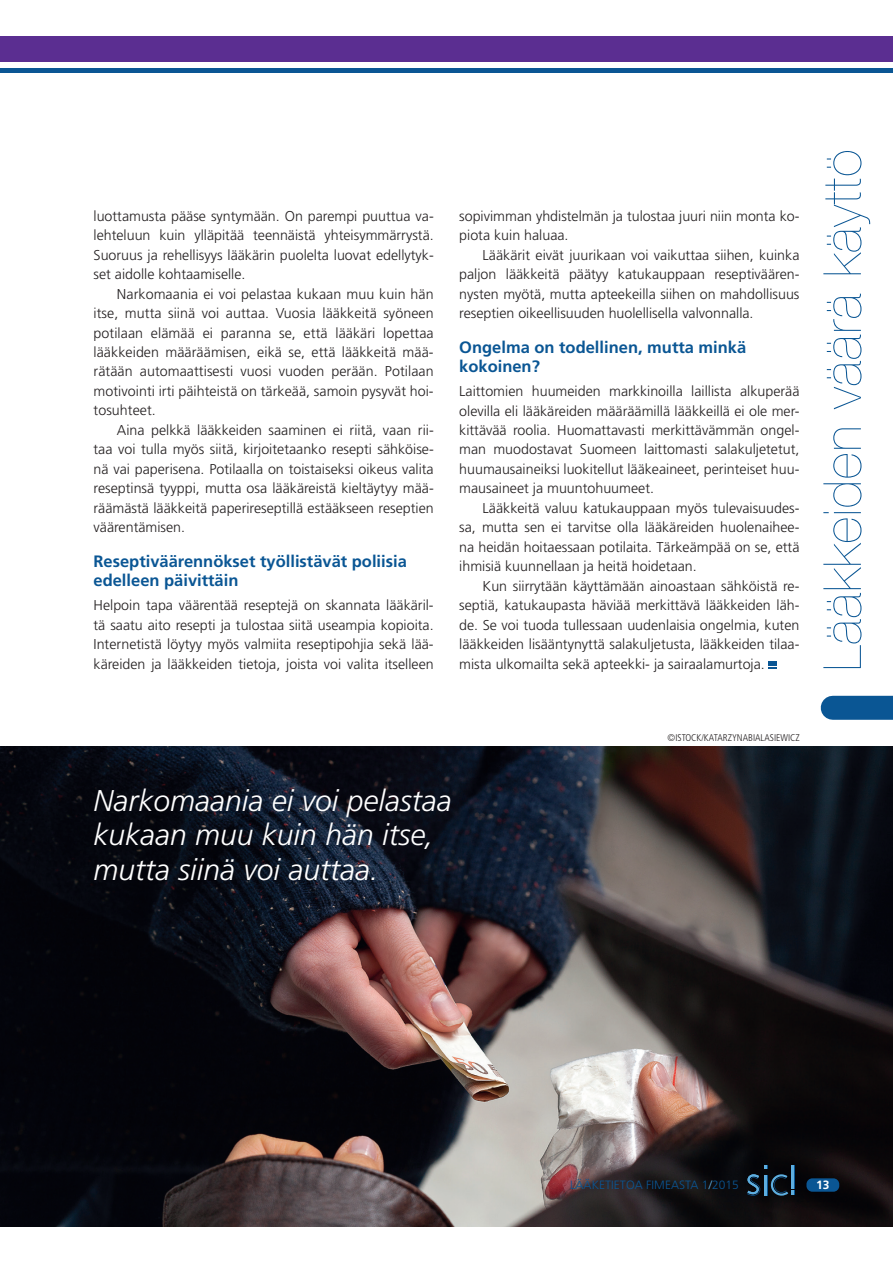
<style>
.page{position:relative;width:893px;height:1263px;background:#fff}
.page>*{position:absolute;margin:0;border:0;box-sizing:border-box;transform-origin:0 0}
.t1{font:200 52.5px "Helvetica Neue";letter-spacing:.02em;color:#0a5694}
.t2{font:italic 300 30px/34.5px "Frutiger";color:#fff}
.t3{font:700 16.5px/19.5px "Frutiger";color:#0a5694}
.t4{font:300 14.25px/19.5px "Frutiger";color:#231f20;text-align:justify}
.t5{font:300 12px "Frutiger";letter-spacing:.005em;color:#0a5694}
.t6{font:700 12px "Frutiger";color:#fff}
.t7{font:300 condensed 9.75px "Frutiger";color:#231f20}
.s1{color:#5daee0}
</style>
<div class="page">
<img style="left:0;top:747px;width:892px;height:479px">
<div style="left:0;top:36px;width:892px;height:26px;background:#5b2e91"></div>
<hr style="left:0;top:68px;width:892px;height:4px;background:#0a5694">
<svg style="left:768px;top:662px;width:9px;height:7px"></svg>
<div style="left:832px;top:696px;width:60px;height:24px;background:#0a5694"></div>
<div style="left:806px;top:1178px;width:33px;height:14px;background:#0a5694;border-radius:6px"></div>
<svg style="left:746px;top:1165px;width:49px;height:31px;background:#1a3243"></svg>
<p class="t4" style="left:94px;top:207px;width:342px">luottamusta pääse syntymään. On parempi puuttua va&shy;lehteluun kuin ylläpitää teennäistä yhteisymmärrystä.<br>Suoruus ja rehellisyys lääkärin puolelta luovat edellytyk&shy;set aidolle kohtaamiselle.</p>
<p class="t4" style="left:94px;top:285px;width:341px;text-indent:23px">Narkomaania ei voi pelastaa kukaan muu kuin hän itse, mutta siinä voi auttaa. Vuosia lääkkeitä syöneen potilaan elämää ei paranna se, että lääkäri lopettaa lääkkeiden määräämisen, eikä se, että lääkkeitä mää&shy;rätään automaattisesti vuosi vuoden perään. Potilaan motivointi irti päihteistä on tärkeää, samoin pysyvät hoi&shy;tosuhteet.</p>
<p class="t4" style="left:94px;top:421px;width:342px;text-indent:23px">Aina pelkkä lääkkeiden saaminen ei riitä, vaan rii&shy;taa voi tulla myös siitä, kirjoitetaanko resepti sähköise&shy;nä vai paperisena. Potilaalla on toistaiseksi oikeus valita reseptinsä tyyppi, mutta osa lääkäreistä kieltäytyy mää&shy;räämästä lääkkeitä paperireseptillä estääkseen reseptien väärentämisen.</p>
<p class="t3" style="left:94px;top:553px;width:315px">Reseptiväärennökset työllistävät poliisia edelleen päivittäin</p>
<p class="t4" style="left:94px;top:597px;width:342px">Helpoin tapa väärentää reseptejä on skannata lääkäril&shy;tä saatu aito resepti ja tulostaa siitä useampia kopioita.<br>Internetistä löytyy myös valmiita reseptipohjia sekä lää&shy;käreiden ja lääkkeiden tietoja, joista voi valita itselleen</p>
<p class="t4" style="left:459px;top:207px;width:342px">sopivimman yhdistelmän ja tulostaa juuri niin monta ko&shy;piota kuin haluaa.</p>
<p class="t4" style="left:459px;top:246px;width:342px;text-indent:23px">Lääkärit eivät juurikaan voi vaikuttaa siihen, kuinka paljon lääkkeitä päätyy katukauppaan reseptiväären&shy;nysten myötä, mutta apteekeilla siihen on mahdollisuus reseptien oikeellisuuden huolellisella valvonnalla.</p>
<p class="t3" style="left:459px;top:338px;width:288px">Ongelma on todellinen, mutta minkä kokoinen?</p>
<p class="t4" style="left:459px;top:382px;width:342px">Laittomien huumeiden markkinoilla laillista alkuperää olevilla eli lääkäreiden määräämillä lääkkeillä ei ole mer&shy;kittävää roolia. Huomattavasti merkittävämmän ongel&shy;man muodostavat Suomeen laittomasti salakuljetetut, huumausaineiksi luokitellut lääkeaineet, perinteiset huu&shy;mausaineet ja muuntohuumeet.</p>
<p class="t4" style="left:459px;top:499px;width:342px;text-indent:23px">Lääkkeitä valuu katukauppaan myös tulevaisuudes&shy;sa, mutta sen ei tarvitse olla lääkäreiden huolenaihee&shy;na heidän hoitaessaan potilaita. Tärkeämpää on se, että ihmisiä kuunnellaan ja heitä hoidetaan.</p>
<p class="t4" style="left:459px;top:577px;width:342px;text-indent:23px">Kun siirrytään käyttämään ainoastaan sähköistä re&shy;septiä, katukaupasta häviää merkittävä lääkkeiden läh&shy;de. Se voi tuoda tullessaan uudenlaisia ongelmia, kuten lääkkeiden lisääntynyttä salakuljetusta, lääkkeiden tilaa&shy;mista ulkomailta sekä apteekki- ja sairaalamurtoja.</p>
<h1 class="t1" style="left:823px;top:671px;width:523px;rotate:-90deg">Lääkkeiden väärä käyttö</h1>
<h2 class="t2" style="left:94px;top:786px;width:360px">Narkomaania ei voi pelastaa kukaan muu kuin hän itse, mutta siinä voi auttaa.</h2>
<p class="t7" style="left:667px;top:733px;width:134px">©ISTOCK/KATARZYNABIALASIEWICZ</p>
<p class="t5" style="left:570px;top:1180px;width:170px">LÄÄKETIETOA FIMEASTA 1<span class="s1">/</span>2015</p>
<p class="t6" style="left:816px;top:1180px;width:15px">13</p>
</div>
